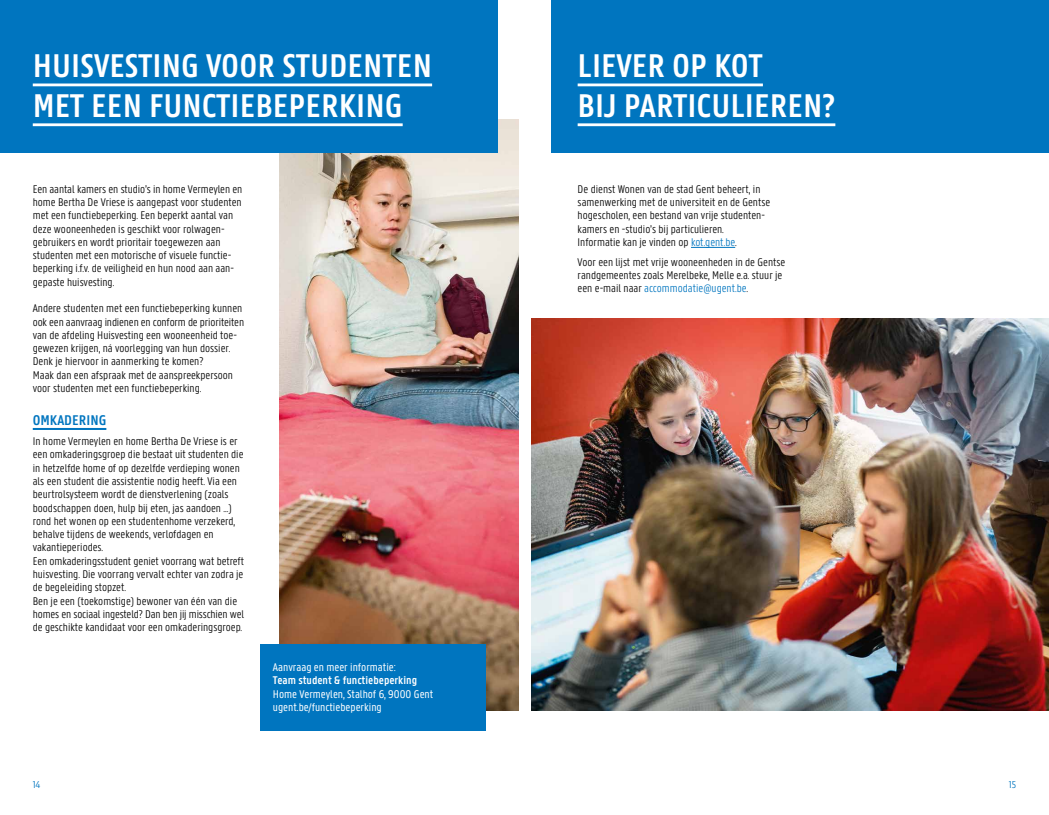
<style>
.page{position:relative;width:1049px;height:815px;background:#fff}
.page>*{position:absolute;margin:0;border:0;box-sizing:border-box;transform-origin:0 0}
.t1{font:600 35px/39.9px "U Gent Panno Text";color:#fff}
.t2{font:600 15px "U Gent Panno Text";color:#0075bf}
.t3{font:300 11.88px/13.2px "U Gent Panno Text";color:#000}
.t4{font:11.88px/13.2px "U Gent Panno Text";color:#fff}
.t5{font:600 11.88px "U Gent Panno Text";color:#fff}
.t6{font:300 10.62px "U Gent Panno Text";color:#0075bf}
.s1{color:#0075bf}
</style>
<div class="page">
<img style="left:531px;top:319px;width:518px;height:392px">
<img style="left:279px;top:120px;width:239px;height:591px">
<hr style="left:33px;top:428px;width:73px;height:2px;background:#0075bf">
<hr style="left:691px;top:247px;width:44px;height:1px;background:#0075bf">
<div style="left:0;top:0;width:498px;height:153px;background:#0075bf"></div>
<hr style="left:33px;top:84px;width:399px;height:2px;background:#fff">
<hr style="left:33px;top:123px;width:370px;height:3px;background:#fff">
<div style="left:551px;top:0;width:498px;height:153px;background:#0075bf"></div>
<hr style="left:578px;top:84px;width:185px;height:2px;background:#fff">
<hr style="left:578px;top:123px;width:257px;height:3px;background:#fff">
<div style="left:260px;top:644px;width:225px;height:87px;background:#0075bf"></div>
<h1 class="t1" style="left:33px;top:45px;width:401px">HUISVESTING VOOR STUDENTEN<br>MET EEN FUNCTIEBEPERKING</h1>
<h1 class="t1" style="left:578px;top:45px;width:259px">LIEVER OP KOT<br>BIJ PARTICULIEREN?</h1>
<p class="t3" style="left:33px;top:182px;width:211px">Een aantal kamers en studio’s in home Vermeylen en home Bertha De Vriese is aangepast voor studenten met een functiebeperking. Een beperkt aantal van deze wooneenheden is geschikt voor rolwagen&shy;gebruikers en wordt prioritair toegewezen aan studenten met een motorische of visuele functie&shy;beperking i.f.v. de veiligheid en hun nood aan aan&shy;gepaste huisvesting.</p>
<p class="t3" style="left:33px;top:302px;width:213px">Andere studenten met een functiebeperking kunnen ook een aanvraag indienen en conform de prioriteiten van de afdeling Huisvesting een wooneenheid toe&shy;gewezen krijgen, ná voorlegging van hun dossier.<br>Denk je hiervoor in aanmerking te komen?<br>Maak dan een afspraak met de aanspreekpersoon voor studenten met een functiebeperking.</p>
<p class="t2" style="left:33px;top:411px;width:75px">OMKADERING</p>
<p class="t3" style="left:33px;top:435px;width:213px">In home Vermeylen en home Bertha De Vriese is er een omkaderingsgroep die bestaat uit studenten die in hetzelfde home of op dezelfde verdieping wonen als een student die assistentie nodig heeft. Via een beurtrolsysteem wordt de dienstverlening (zoals boodschappen doen, hulp bij eten, jas aandoen …) rond het wonen op een studentenhome verzekerd, behalve tijdens de weekends, verlofdagen en vakantieperiodes.<br>Een omkaderingsstudent geniet voorrang wat betreft huisvesting. Die voorrang vervalt echter van zodra je de begeleiding stopzet.<br>Ben je een (toekomstige) bewoner van één van die homes en sociaal ingesteld? Dan ben jij misschien wel de geschikte kandidaat voor een omkaderingsgroep.</p>
<p class="t4" style="left:273px;top:660px;width:125px">Aanvraag en meer informatie:</p>
<p class="t5" style="left:273px;top:673px;width:146px">Team student &amp; functiebeperking</p>
<p class="t4" style="left:273px;top:687px;width:162px">Home Vermeylen, Stalhof 6, 9000 Gent ugent.be/functiebeperking</p>
<p class="t3" style="left:578px;top:182px;width:194px">De dienst Wonen van de stad Gent beheert, in samenwerking met de universiteit en de Gentse hogescholen, een bestand van vrije studenten&shy;kamers en -studio’s bij particulieren.<br>Informatie kan je vinden op <span class="s1">kot.gent.be</span>.</p>
<p class="t3" style="left:578px;top:255px;width:209px">Voor een lijst met vrije wooneenheden in de Gentse randgemeentes zoals Merelbeke, Melle e.a. stuur je een e-mail naar <span class="s1">accommodatie@ugent.be</span>.</p>
<p class="t6" style="left:33px;top:779px;width:9px">14</p>
<p class="t6" style="left:1009px;top:779px;width:9px">15</p>
</div>
